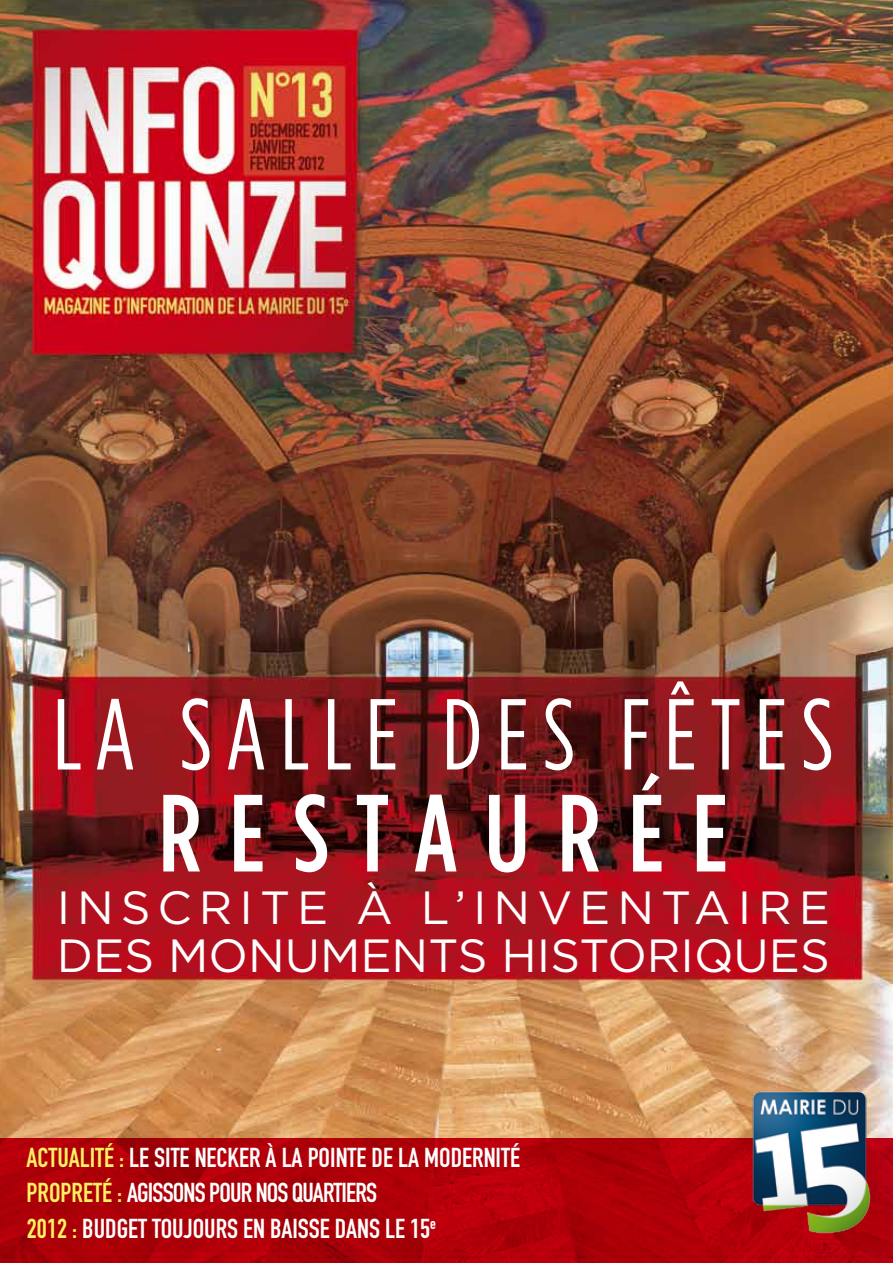
<style>
.page{position:relative;width:893px;height:1263px;background:#fff}
.page>*{position:absolute;margin:0;border:0;box-sizing:border-box;transform-origin:0 0}
.t1{font:500 condensed 109.5px "Gotham HTF";letter-spacing:.26em;color:#fff}
.t2{font:condensed 100.5px "Gotham HTF";letter-spacing:.14em;color:#fff}
.t3{font:46.5px/48px "Gotham HTF";color:#fff}
.t4{font:27px/35.8px "DIN Engschrift Std";color:#fff}
.s1{color:#fff162}
</style>
<div class="page">
<img style="left:0;top:0;width:893px;height:1263px">
<img style="left:736px;top:1067px;width:148px;height:170px">
<h2 class="t2" style="left:53px;top:680px;width:783px">LA SALLE DES FÊTES</h2>
<h1 class="t1" style="left:159px;top:773px;width:571px">RESTAURÉE</h1>
<h3 class="t3" style="left:57px;top:883px;width:775px">INSCRITE À L’INVENTAIRE<br>DES MONUMENTS HISTORIQUES</h3>
<p class="t4" style="left:27px;top:1140px;width:495px"><span class="s1">ACTUALITÉ :</span> LE SITE NECKER À LA POINTE DE LA MODERNITÉ</p>
<p class="t4" style="left:27px;top:1175px;width:411px"><span class="s1">PROPRETÉ :</span> AGISSONS POUR NOS QUARTIERS<br><span class="s1">2012 :</span> BUDGET TOUJOURS EN BAISSE DANS LE 15<sup>E</sup></p>
</div>
